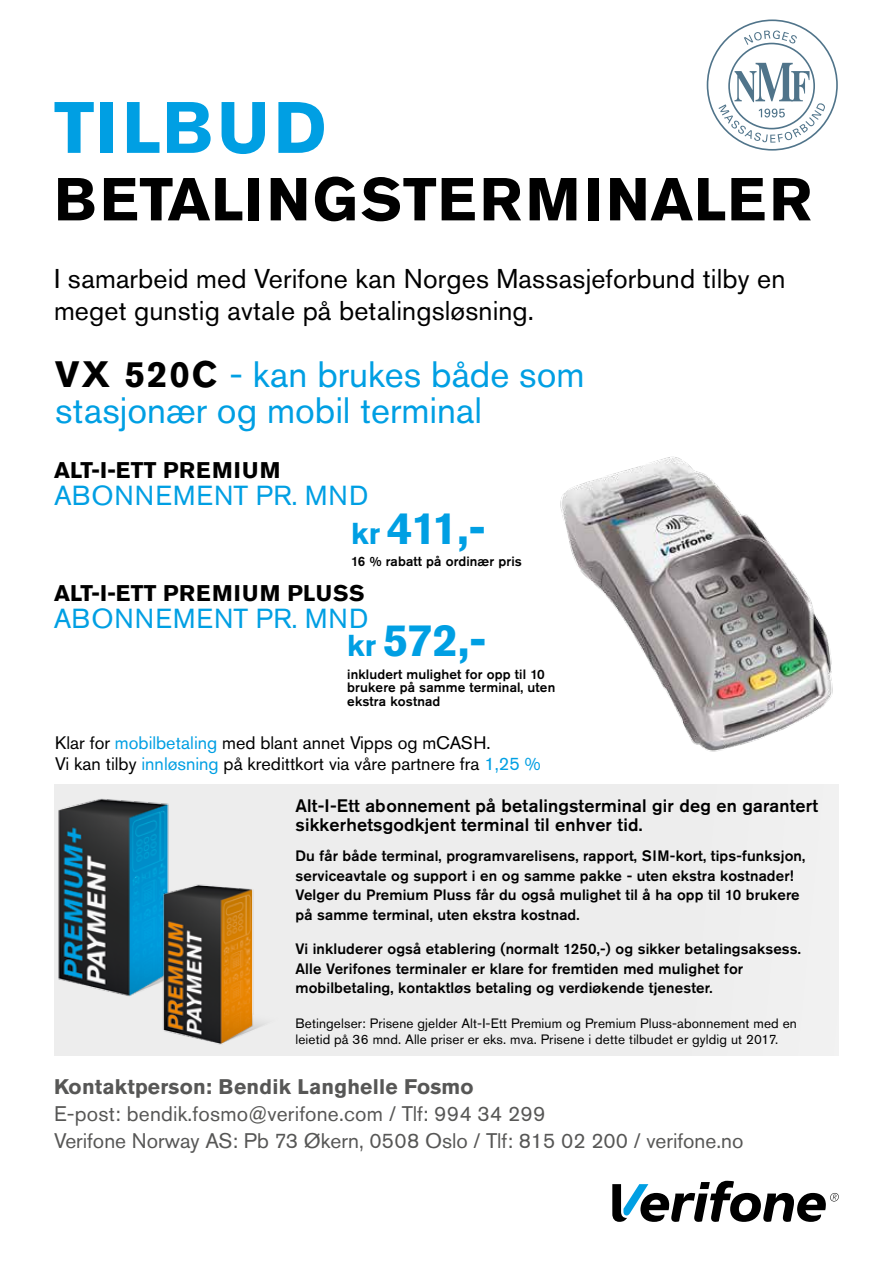
<style>
.page{position:relative;width:893px;height:1263px;background:#fff}
.page>*{position:absolute;margin:0;border:0;box-sizing:border-box;transform-origin:0 0}
.t1{font:700 72px "Akzidenz Grotesk Std";letter-spacing:.055em;color:#009fe3}
.t2{font:700 60px "Akzidenz Grotesk Std";letter-spacing:.025em;color:#000}
.t3{font:700 45px "Akzidenz Grotesk Std";letter-spacing:-.025em;color:#009fe3}
.t4{font:36.45px/36px "Akzidenz Grotesk Std";color:#009fe3}
.t5{font:27.3px "Akzidenz Grotesk Std";letter-spacing:.04em;color:#009fe3}
.t6{font:27px/32.4px "Akzidenz Grotesk Std";letter-spacing:.005em;color:#000}
.t7{font:700 22.5px "Akzidenz Grotesk Std";letter-spacing:.025em;color:#000}
.t8{font:21px/27px "Akzidenz Grotesk Std";color:#575756}
.t9{font:700 21px "Akzidenz Grotesk Std";letter-spacing:.01em;color:#575756}
.t10{font:18px/21.6px "Akzidenz Grotesk Std";color:#000}
.t11{font:500 18px/19.5px "Akzidenz Grotesk Std";letter-spacing:.01em;color:#000}
.t12{font:500 15px/19.5px "Akzidenz Grotesk Std";letter-spacing:.01em;color:#000}
.t13{font:13.5px/16.5px "Akzidenz Grotesk Std";letter-spacing:.01em;color:#000}
.t14{font:500 13.5px/13.5px "Akzidenz Grotesk Std";letter-spacing:.01em;color:#000}
.s1{font-weight:700;color:#000}
.s2{font-size:30px}
.s3{color:#009fe3}
</style>
<div class="page">
<svg style="left:612px;top:1181px;width:227px;height:41px"></svg>
<div style="left:54px;top:784px;width:785px;height:272px;background:#ededed"></div>
<img style="left:58px;top:798px;width:111px;height:198px">
<img style="left:152px;top:860px;width:113px;height:185px">
<svg style="left:707px;top:19px;width:131px;height:132px"></svg>
<img style="left:560px;top:456px;width:273px;height:296px">
<h1 class="t1" style="left:54px;top:86px;width:274px">TILBUD</h1>
<h2 class="t2" style="left:54px;top:165px;width:759px">BETALINGSTERMINALER</h2>
<h3 class="t6" style="left:54px;top:262px;width:733px">I samarbeid med Verifone kan Norges Massasjeforbund tilby en meget gunstig avtale på betalingsløsning.</h3>
<h3 class="t4" style="left:55px;top:356px;width:531px"><span class="s1">VX 520C</span> - kan brukes både som stasjonær og mobil terminal</h3>
<h3 class="t7" style="left:54px;top:457px;width:228px">ALT-I-ETT PREMIUM</h3>
<h3 class="t5" style="left:54px;top:479px;width:316px">ABONNEMENT PR. MND</h3>
<h3 class="t3" style="left:351px;top:502px;width:136px"><span class="s2">kr</span> 411,-</h3>
<p class="t14" style="left:351px;top:554px;width:172px">16 % rabatt på ordinær pris</p>
<h3 class="t7" style="left:54px;top:580px;width:312px">ALT-I-ETT PREMIUM PLUSS</h3>
<h3 class="t5" style="left:54px;top:602px;width:316px">ABONNEMENT PR. MND</h3>
<h3 class="t3" style="left:347px;top:614px;width:141px"><span class="s2">kr</span> 572,-</h3>
<p class="t14" style="left:347px;top:667px;width:210px">inkludert mulighet for opp til 10 brukere på samme terminal, uten ekstra kostnad</p>
<p class="t10" style="left:55px;top:731px;width:487px">Klar for <span class="s3">mobilbetaling</span> med blant annet Vipps og mCASH.<br>Vi kan tilby <span class="s3">innløsning</span> på kredittkort via våre partnere fra <span class="s3">1,25 %</span></p>
<p class="t11" style="left:295px;top:795px;width:524px">Alt-I-Ett abonnement på betalingsterminal gir deg en garantert sikkerhetsgodkjent terminal til enhver tid.</p>
<p class="t12" style="left:295px;top:846px;width:511px">Du får både terminal, programvarelisens, rapport, SIM-kort, tips-funksjon, serviceavtale og support i en og samme pakke - uten ekstra kostnader!<br>Velger du Premium Pluss får du også mulighet til å ha opp til 10 brukere på samme terminal, uten ekstra kostnad.</p>
<p class="t12" style="left:295px;top:939px;width:507px">Vi inkluderer også etablering (normalt 1250,-) og sikker betalingsaksess.<br>Alle Verifones terminaler er klare for fremtiden med mulighet for mobilbetaling, kontaktløs betaling og verdiøkende tjenester.</p>
<p class="t13" style="left:295px;top:1015px;width:503px">Betingelser: Prisene gjelder Alt-I-Ett Premium og Premium Pluss-abonnement med en leietid på 36 mnd. Alle priser er eks. mva. Prisene i dette tilbudet er gyldig ut 2017.</p>
<h3 class="t9" style="left:54px;top:1074px;width:421px">Kontaktperson: Bendik Langhelle Fosmo</h3>
<h3 class="t8" style="left:54px;top:1100px;width:691px">E-post: bendik.fosmo@verifone.com / Tlf: 994 34 299<br>Verifone Norway AS: Pb 73 Økern, 0508 Oslo / Tlf: 815 02 200 / verifone.no</h3>
</div>
